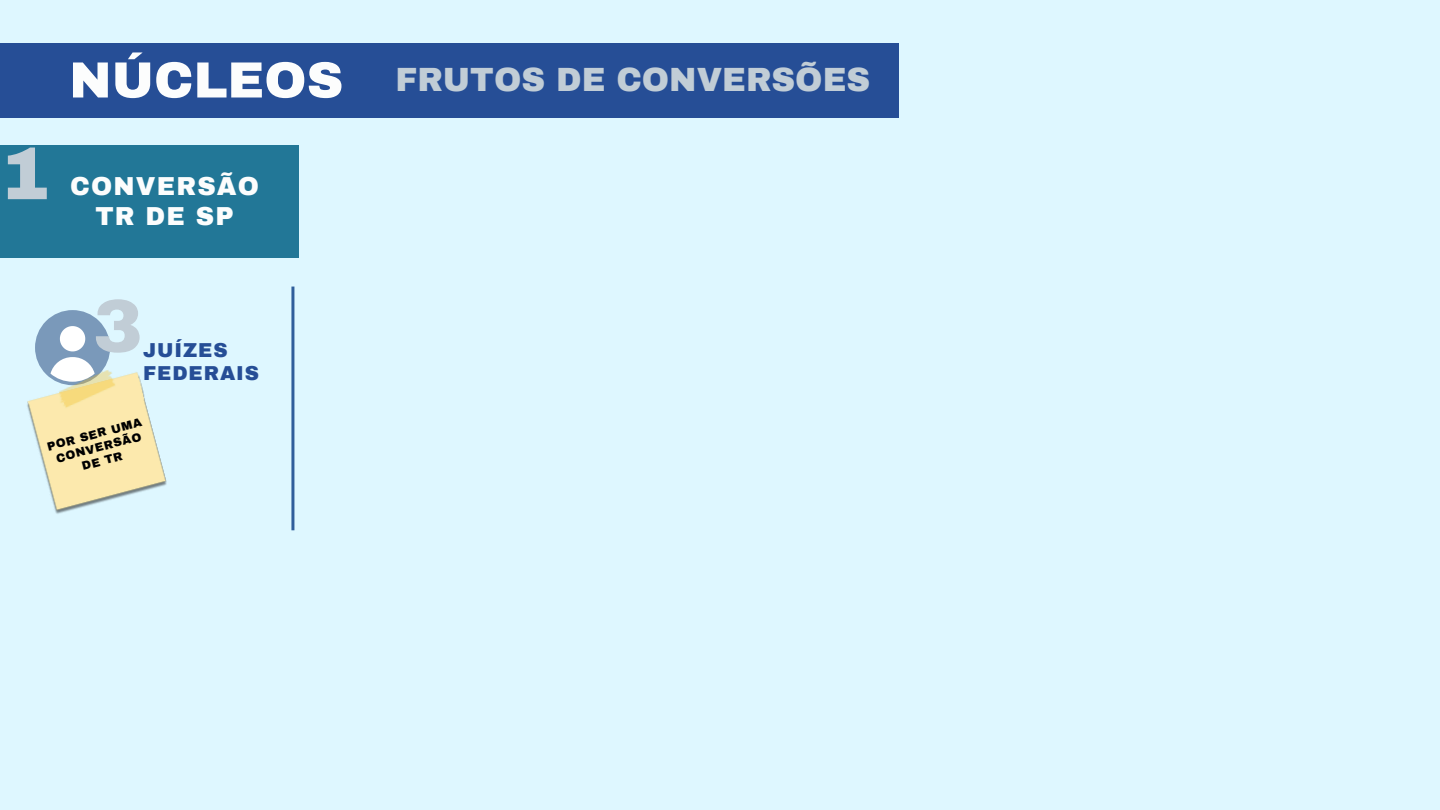
<style>
.page{position:relative;width:1440px;height:810px;background:#def7ff}
.page>*{position:absolute;margin:0;border:0;box-sizing:border-box;transform-origin:0 0}
.t1{font:900 75px "Archivo";color:#c1cdd6}
.t2{font:900 50.9px "Archivo";color:#fcfdfd}
.t3{font:900 32.9px "Archivo";color:#c1cdd6}
.t4{font:900 25.5px/29.3px "Archivo";letter-spacing:.045em;color:#fcfdfd;text-align:center}
.t5{font:900 19.7px/22.9px "Archivo";letter-spacing:.045em;color:#264e96}
.t6{font:900 11.8px/13.9px "Archivo";color:#000;text-align:center}
</style>
<div class="page">
<div style="left:0;top:145px;width:299px;height:113px;background:#227797"></div>
<div style="left:0;top:44px;width:899px;height:74px;background:#264e96"></div>
<svg style="left:35px;top:310px;width:75px;height:52px"></svg>
<img style="left:27px;top:362px;width:140px;height:152px">
<hr style="left:291px;top:287px;width:3px;height:243px;background:#305e9b">
<h1 class="t1" style="left:0;top:133px;width:52px">1</h1>
<h2 class="t2" style="left:69px;top:53px;width:276px">NÚCLEOS</h2>
<h3 class="t4" style="left:70px;top:172px;width:191px">CONVERSÃO<br>TR DE SP</h3>
<h1 class="t1" style="left:93px;top:286px;width:52px">3</h1>
<p class="t5" style="left:143px;top:339px;width:118px">JUÍZES<br>FEDERAIS</p>
<p class="t6" style="left:46px;top:440px;width:99px;rotate:-15deg">POR SER UMA<br>CONVERSÃO<br>DE TR</p>
<h3 class="t3" style="left:395px;top:62px;width:476px">FRUTOS DE CONVERSÕES</h3>
</div>
